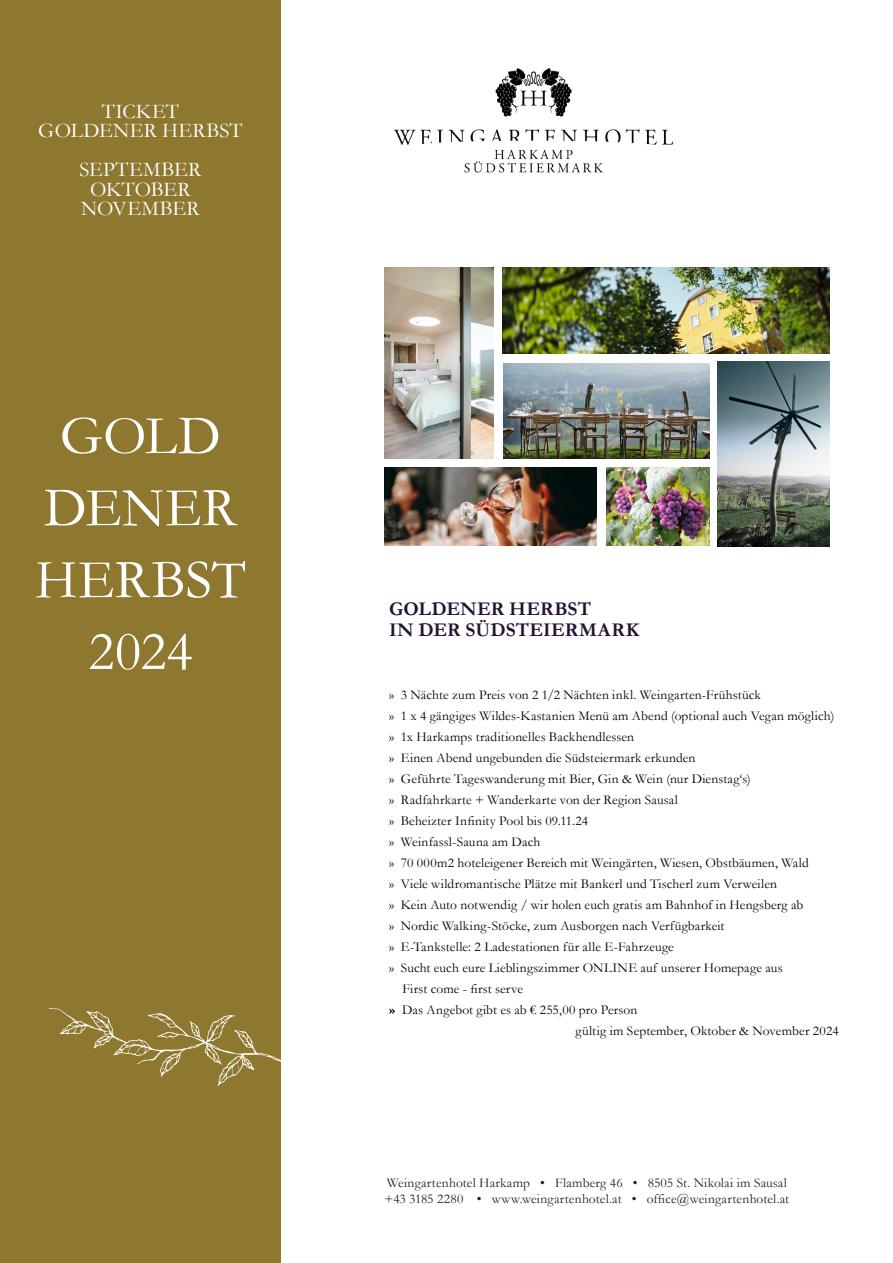
<style>
.page{position:relative;width:893px;height:1263px;background:#fff}
.page>*{position:absolute;margin:0;border:0;box-sizing:border-box;transform-origin:0 0}
.t1{font:55.5px/72px "Garamond";letter-spacing:.005em;color:#fff}
.t2{font:21px "Garamond";letter-spacing:.01em;color:#fff}
.t3{font:21px "Garamond";letter-spacing:-.01em;color:#fff}
.t4{font:700 19.5px "Garamond";letter-spacing:.005em;color:#251231}
.t5{font:13.5px "Garamond";letter-spacing:.015em;color:#000}
.t6{font:13.5px "Garamond";letter-spacing:.015em;color:#231f20}
.s1{font-weight:700}
</style>
<div class="page">
<div style="left:0;top:0;width:281px;height:1263px;background:#8e772f"></div>
<img style="left:394px;top:68px;width:280px;height:105px">
<img style="left:502px;top:268px;width:327px;height:85px">
<img style="left:503px;top:363px;width:207px;height:95px">
<img style="left:385px;top:268px;width:109px;height:190px">
<img style="left:607px;top:467px;width:103px;height:78px">
<img style="left:385px;top:467px;width:212px;height:78px">
<img style="left:718px;top:362px;width:111px;height:184px">
<svg style="left:49px;top:1008px;width:232px;height:78px"></svg>
<p class="t2" style="left:102px;top:97px;width:78px">TICKET</p>
<p class="t2" style="left:38px;top:117px;width:206px">GOLDENER HERBST</p>
<p class="t2" style="left:79px;top:156px;width:123px">SEPTEMBER</p>
<p class="t3" style="left:90px;top:175px;width:102px">OKTOBER</p>
<p class="t2" style="left:81px;top:195px;width:120px">NOVEMBER</p>
<p class="t1" style="left:60px;top:398px;width:163px">GOLD</p>
<p class="t1" style="left:35px;top:470px;width:212px">DENER<br>HERBST</p>
<p class="t1" style="left:88px;top:614px;width:105px">2024</p>
<p class="t4" style="left:389px;top:595px;width:203px">GOLDENER HERBST</p>
<p class="t4" style="left:389px;top:616px;width:251px">IN DER SÜDSTEIERMARK</p>
<p class="t5" style="left:389px;top:685px;width:373px">» 3 Nächte zum Preis von 2 1/2 Nächten inkl. Weingarten-Frühstück</p>
<p class="t5" style="left:389px;top:706px;width:447px">» 1 x 4 gängiges Wildes-Kastanien Menü am Abend (optional auch Vegan möglich)</p>
<p class="t5" style="left:389px;top:727px;width:247px">» 1x Harkamps traditionelles Backhendlessen</p>
<p class="t5" style="left:389px;top:748px;width:308px">» Einen Abend ungebunden die Südsteiermark erkunden</p>
<p class="t5" style="left:389px;top:769px;width:363px">» Geführte Tageswanderung mit Bier, Gin &amp; Wein (nur Dienstag‘s)</p>
<p class="t5" style="left:389px;top:790px;width:290px">» Radfahrkarte + Wanderkarte von der Region Sausal</p>
<p class="t5" style="left:389px;top:811px;width:201px">» Beheizter Infinity Pool bis 09.11.24</p>
<p class="t5" style="left:389px;top:832px;width:153px">» Weinfassl-Sauna am Dach</p>
<p class="t5" style="left:389px;top:853px;width:421px">» 70 000m2 hoteleigener Bereich mit Weingärten, Wiesen, Obstbäumen, Wald</p>
<p class="t5" style="left:389px;top:874px;width:389px">» Viele wildromantische Plätze mit Bankerl und Tischerl zum Verweilen</p>
<p class="t5" style="left:389px;top:895px;width:416px">» Kein Auto notwendig / wir holen euch gratis am Bahnhof in Hengsberg ab</p>
<p class="t5" style="left:389px;top:916px;width:337px">» Nordic Walking-Stöcke, zum Ausborgen nach Verfügbarkeit</p>
<p class="t5" style="left:389px;top:937px;width:286px">» E-Tankstelle: 2 Ladestationen für alle E-Fahrzeuge</p>
<p class="t5" style="left:389px;top:958px;width:395px">» Sucht euch eure Lieblingszimmer ONLINE auf unserer Homepage aus</p>
<p class="t5" style="left:403px;top:979px;width:122px">First come - first serve</p>
<p class="t5" style="left:389px;top:1000px;width:250px"><span class="s1">»</span> Das Angebot gibt es ab € 255,00 pro Person</p>
<p class="t5" style="left:575px;top:1021px;width:265px">gültig im September, Oktober &amp; November 2024</p>
<p class="t6" style="left:387px;top:1173px;width:402px">Weingartenhotel Harkamp • Flamberg 46 • 8505 St. Nikolai im Sausal</p>
<p class="t6" style="left:384px;top:1190px;width:406px">+43 3185 2280 • www.weingartenhotel.at • office@weingartenhotel.at</p>
</div>
